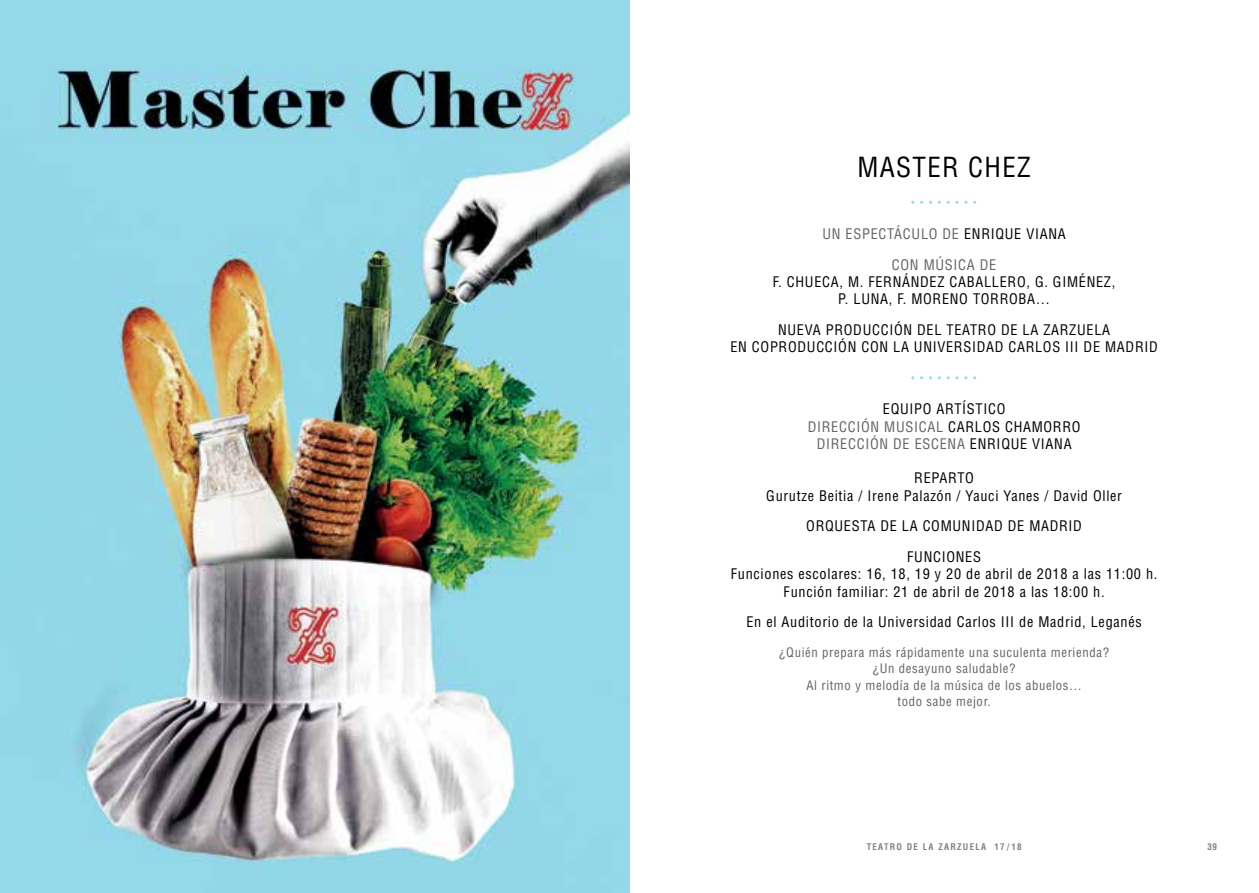
<style>
.page{position:relative;width:1259px;height:893px;background:#fff}
.page>*{position:absolute;margin:0;border:0;box-sizing:border-box;transform-origin:0 0}
.t1{font:condensed 27px "Helvetica LT Std";letter-spacing:.05em;color:#000}
.t2{font:condensed 14.25px/17.2px "Helvetica LT Std";letter-spacing:.05em;color:#000;text-align:center}
.t3{font:condensed 14.25px/30.8px "Helvetica LT Std";letter-spacing:.05em;color:#626466;text-align:center}
.t4{font:condensed 12.75px/16.5px "Helvetica LT Std";letter-spacing:.05em;color:#626466;text-align:center}
.t5{font:700 condensed 9px "Helvetica LT Std";letter-spacing:.14em;color:#808284}
.s1{color:#000}
.s2{color:#626466}
</style>
<div class="page">
<img style="left:0;top:0;width:629px;height:893px">
<svg style="left:938px;top:201px;width:11px;height:3px"></svg>
<svg style="left:938px;top:376px;width:11px;height:3px"></svg>
<h1 class="t1" style="left:857px;top:150px;width:175px">MASTER CHEZ</h1>
<p class="t3" style="left:822px;top:218px;width:245px">UN ESPECTÁCULO DE <span class="s1">ENRIQUE VIANA<br></span>CON MÚSICA DE</p>
<p class="t2" style="left:773px;top:273px;width:344px">F. CHUECA, M. FERNÁNDEZ CABALLERO, G. GIMÉNEZ,<br>P. LUNA, F. MORENO TORROBA…</p>
<p class="t2" style="left:730px;top:321px;width:429px">NUEVA PRODUCCIÓN DEL TEATRO DE LA ZARZUELA<br>EN COPRODUCCIÓN CON LA UNIVERSIDAD CARLOS III DE MADRID</p>
<p class="t2" style="left:808px;top:400px;width:274px">EQUIPO ARTÍSTICO<br><span class="s2">DIRECCIÓN MUSICAL</span> CARLOS CHAMORRO<br><span class="s2">DIRECCIÓN DE ESCENA</span> ENRIQUE VIANA</p>
<p class="t2" style="left:766px;top:469px;width:357px">REPARTO<br>Gurutze Beitia / Irene Palazón / Yauci Yanes / David Oller</p>
<p class="t2" style="left:806px;top:511px;width:277px;line-height:30.8px">ORQUESTA DE LA COMUNIDAD DE MADRID<br>FUNCIONES</p>
<p class="t2" style="left:731px;top:565px;width:428px">Funciones escolares: 16, 18, 19 y 20 de abril de 2018 a las 11:00 h.<br>Función familiar: 21 de abril de 2018 a las 18:00 h.</p>
<p class="t2" style="left:746px;top:613px;width:397px">En el Auditorio de la Universidad Carlos III de Madrid, Leganés</p>
<p class="t4" style="left:779px;top:644px;width:331px">¿Quién prepara más rápidamente una suculenta merienda? ¿Un desayuno saludable?<br>Al ritmo y melodía de la música de los abuelos…<br>todo sabe mejor.</p>
<p class="t5" style="left:866px;top:841px;width:156px">TEATRO DE LA ZARZUELA 17/18</p>
<p class="t5" style="left:1207px;top:841px;width:11px">39</p>
</div>
